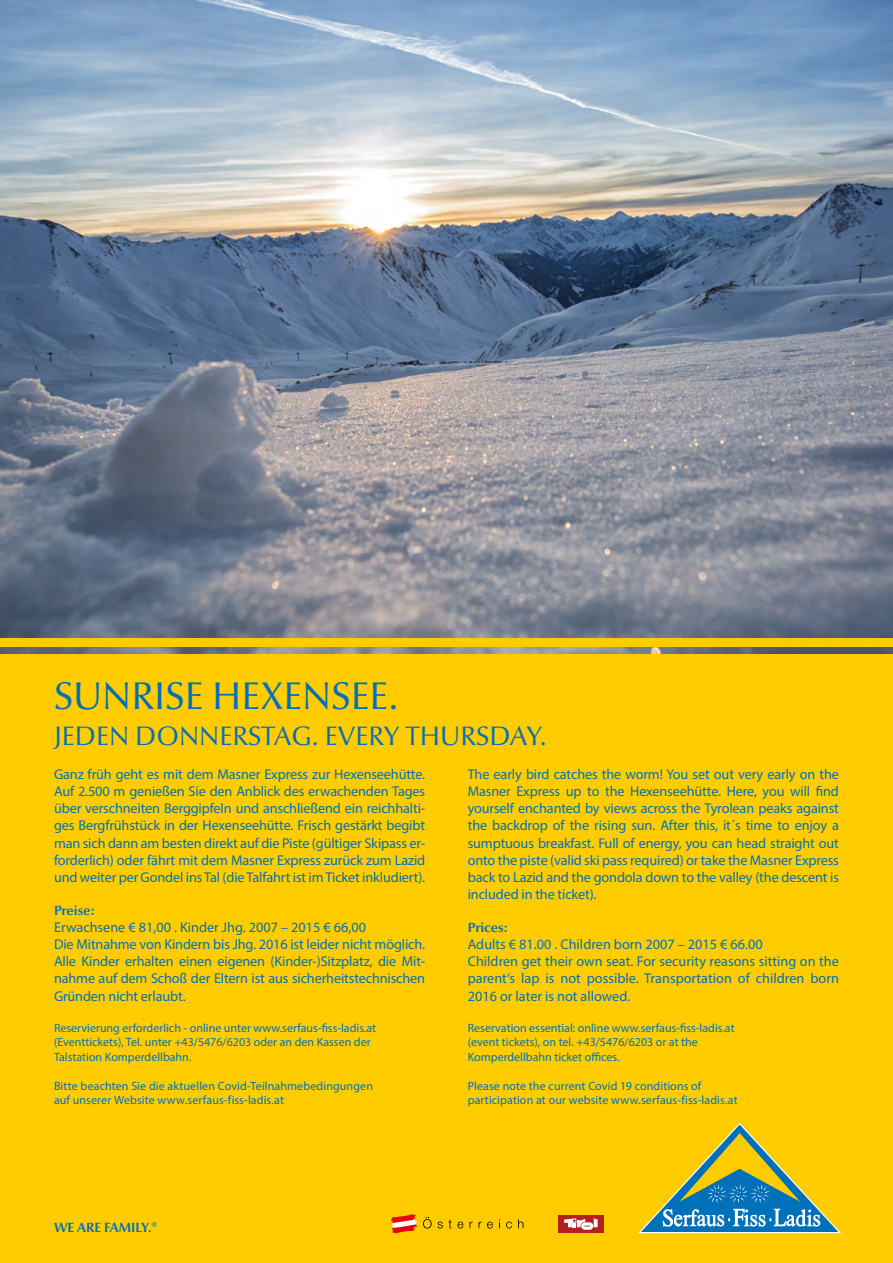
<style>
.page{position:relative;width:893px;height:1263px;background:#fff}
.page>*{position:absolute;margin:0;border:0;box-sizing:border-box;transform-origin:0 0}
.t1{font:39px "Optima Nova LT Pro";color:#0070ba}
.t2{font:27px "Optima Nova LT Pro";color:#0070ba}
.t3{font:14.25px/17.1px "Myriad Pro";letter-spacing:-.01em;color:#0070ba;text-align:justify}
.t4{font:700 13.5px "Optima Nova LT Pro";color:#0070ba}
.t5{font:12px/14.4px "Myriad Pro";color:#0070ba}
</style>
<div class="page">
<img style="left:0;top:0;width:893px;height:655px">
<div style="left:0;top:655px;width:893px;height:608px;background:#fc0"></div>
<div style="left:0;top:638px;width:893px;height:8px;background:#fc0"></div>
<div style="left:558px;top:1215px;width:45px;height:17px;background:#b51f1f"></div>
<svg style="left:564px;top:1218px;width:34px;height:12px"></svg>
<svg style="left:423px;top:1217px;width:40px;height:11px"></svg>
<svg style="left:469px;top:1221px;width:4px;height:7px"></svg>
<svg style="left:479px;top:1221px;width:14px;height:7px"></svg>
<svg style="left:506px;top:1221px;width:6px;height:7px"></svg>
<svg style="left:518px;top:1219px;width:5px;height:9px"></svg>
<svg style="left:391px;top:1214px;width:26px;height:19px"></svg>
<svg style="left:638px;top:1122px;width:203px;height:112px"></svg>
<h1 class="t1" style="left:54px;top:671px;width:346px">SUNRISE HEXENSEE.</h1>
<h2 class="t2" style="left:54px;top:718px;width:494px">JEDEN DONNERSTAG. EVERY THURSDAY.</h2>
<p class="t3" style="left:54px;top:765px;width:373px">Ganz früh geht es mit dem Masner Express zur Hexenseehütte.<br>Auf 2.500 m genießen Sie den Anblick des erwachenden Tages über verschneiten Berggipfeln und anschließend ein reichhalti&shy;ges Bergfrühstück in der Hexenseehütte. Frisch gestärkt begibt man sich dann am besten direkt auf die Piste (gültiger Skipass er&shy;forderlich) oder fährt mit dem Masner Express zurück zum Lazid und weiter per Gondel ins Tal (die Talfahrt ist im Ticket inkludiert).</p>
<p class="t4" style="left:54px;top:902px;width:42px">Preise:</p>
<p class="t3" style="left:54px;top:918px;width:373px;text-align:left">Erwachsene € 81,00 . Kinder Jhg. 2007 – 2015 € 66,00<br>Die Mitnahme von Kindern bis Jhg. 2016 ist leider nicht möglich.<br>Alle Kinder erhalten einen eigenen (Kinder-)Sitzplatz, die Mit&shy;nahme auf dem Schoß der Eltern ist aus sicherheitstechnischen Gründen nicht erlaubt.</p>
<p class="t5" style="left:54px;top:1021px;width:324px">Reservierung erforderlich - online unter www.serfaus-fiss-ladis.at (Eventtickets), Tel. unter +43/5476/6203 oder an den Kassen der<br>Talstation Komperdellbahn.</p>
<p class="t5" style="left:54px;top:1078px;width:320px">Bitte beachten Sie die aktuellen Covid-Teilnahmebedingungen auf unserer Website www.serfaus-fiss-ladis.at</p>
<p class="t3" style="left:468px;top:765px;width:373px">The early bird catches the worm! You set out very early on the Masner Express up to the Hexenseehütte. Here, you will find yourself enchanted by views across the Tyrolean peaks against the backdrop of the rising sun. After this, it´s time to enjoy a sumptuous breakfast. Full of energy, you can head straight out onto the piste (valid ski pass required) or take the Masner Express back to Lazid and the gondola down to the valley (the descent is included in the ticket).</p>
<p class="t4" style="left:468px;top:919px;width:42px">Prices:</p>
<p class="t3" style="left:468px;top:936px;width:373px;text-align:left">Adults € 81.00 . Children born 2007 – 2015 € 66.00<br>Children get their own seat. For security reasons sitting on the parent‘s lap is not possible. Transportation of children born 2016 or later is not allowed.</p>
<p class="t5" style="left:468px;top:1021px;width:268px">Reservation essential: online www.serfaus-fiss-ladis.at (event tickets), on tel. +43/5476/6203 or at the<br>Komperdellbahn ticket offices.</p>
<p class="t5" style="left:468px;top:1078px;width:271px">Please note the current Covid 19 conditions of participation at our website www.serfaus-fiss-ladis.at</p>
<p class="t4" style="left:54px;top:1219px;width:105px">WE ARE FAMILY.®</p>
</div>
